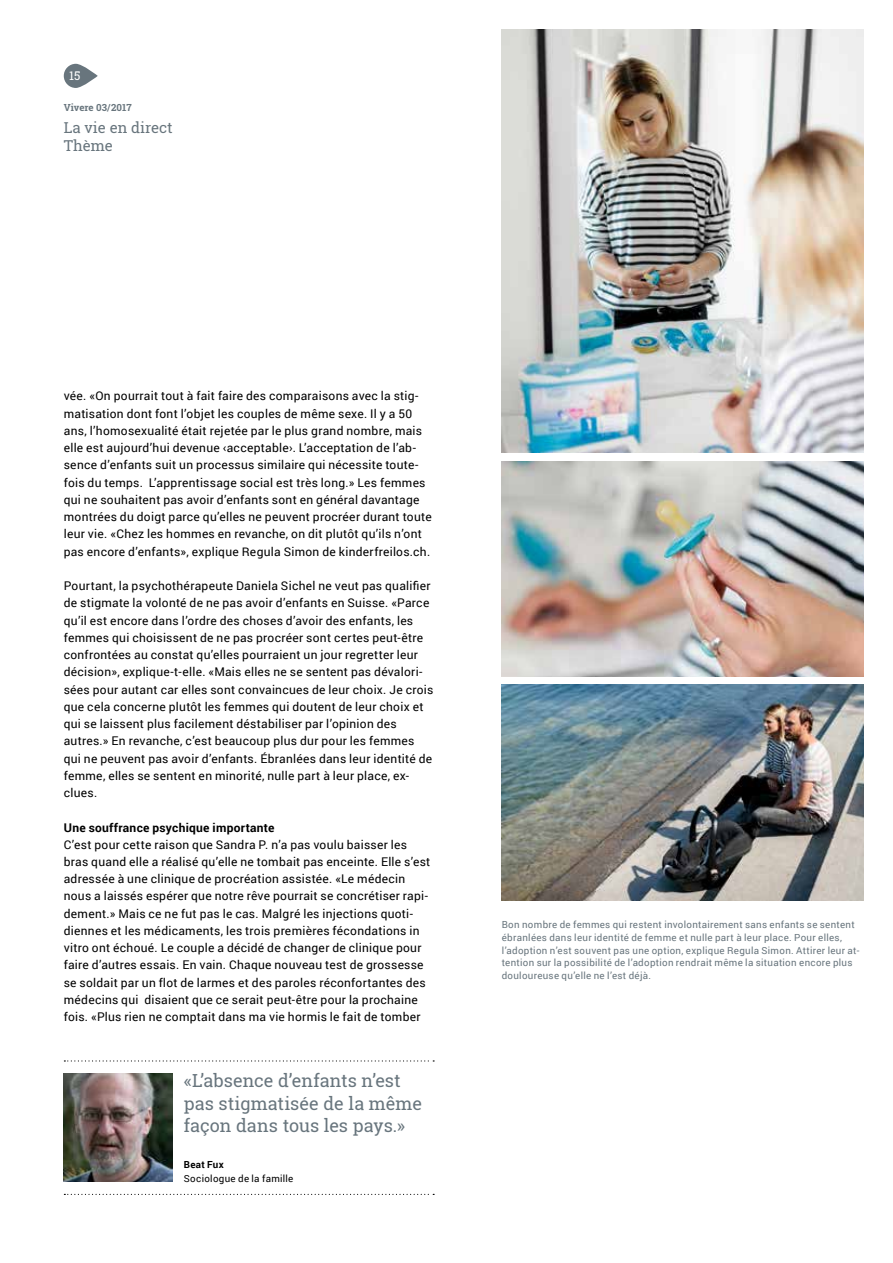
<style>
.page{position:relative;width:893px;height:1263px;background:#fff}
.page>*{position:absolute;margin:0;border:0;box-sizing:border-box;transform-origin:0 0}
.t1{font:18px/22.5px "Roboto Slab";color:#68757d}
.t2{font:15px/18px "Roboto Slab";color:#68757d}
.t3{font:12px/17.2px "Roboto";letter-spacing:.02em;color:#000}
.t4{font:700 12px "Roboto";letter-spacing:.025em;color:#000}
.t5{font:12px "Roboto Slab";color:#fff}
.t6{font:9.75px/12.8px "Roboto";letter-spacing:.03em;color:#68757d}
.t7{font:9.75px "Roboto";letter-spacing:.03em;color:#000}
.t8{font:700 9.75px "Roboto Slab";color:#68757d}
.t9{font:700 9.75px "Roboto";letter-spacing:.03em;color:#000}
</style>
<div class="page">
<svg style="left:64px;top:64px;width:34px;height:24px"></svg>
<img style="left:502px;top:30px;width:361px;height:423px">
<img style="left:502px;top:685px;width:361px;height:216px">
<img style="left:64px;top:1074px;width:108px;height:108px">
<svg style="left:64px;top:1060px;width:370px;height:1px"></svg>
<svg style="left:64px;top:1194px;width:370px;height:1px"></svg>
<img style="left:502px;top:461px;width:361px;height:215px">
<p class="t5" style="left:69px;top:67px;width:13px">15</p>
<p class="t8" style="left:64px;top:100px;width:69px">Vivere 03 / 2017</p>
<p class="t2" style="left:64px;top:118px;width:110px">La vie en direct<br>Thème</p>
<p class="t3" style="left:64px;top:387px;width:369px">vée. «On pourrait tout à fait faire des comparaisons avec la stig&shy;matisation dont font l’objet les couples de même sexe. Il y a 50 ans, l’homosexualité était rejetée par le plus grand nombre, mais elle est aujourd’hui devenue ‹acceptable›. L’acceptation de l’ab&shy;sence d’enfants suit un processus similaire qui nécessite toute&shy;fois du temps. L’apprentissage social est très long.» Les femmes qui ne souhaitent pas avoir d’enfants sont en général davantage montrées du doigt parce qu’elles ne peuvent procréer durant toute leur vie. «Chez les hommes en revanche, on dit plutôt qu’ils n’ont pas encore d’enfants», explique Regula Simon de kinderfreilos.ch.</p>
<p class="t3" style="left:64px;top:577px;width:371px">Pourtant, la psychothérapeute Daniela Sichel ne veut pas qualifier de stigmate la volonté de ne pas avoir d’enfants en Suisse. «Parce qu’il est encore dans l’ordre des choses d’avoir des enfants, les femmes qui choisissent de ne pas procréer sont certes peut-être confrontées au constat qu’elles pourraient un jour regretter leur décision», explique-t-elle. «Mais elles ne se sentent pas dévalori&shy;sées pour autant car elles sont convaincues de leur choix. Je crois que cela concerne plutôt les femmes qui doutent de leur choix et qui se laissent plus facilement déstabiliser par l’opinion des autres.» En revanche, c’est beaucoup plus dur pour les femmes qui ne peuvent pas avoir d’enfants. Ébranlées dans leur identité de femme, elles se sentent en minorité, nulle part à leur place, ex&shy;clues.</p>
<p class="t4" style="left:64px;top:819px;width:212px">Une souffrance psychique importante</p>
<p class="t3" style="left:64px;top:835px;width:368px">C’est pour cette raison que Sandra P. n’a pas voulu baisser les bras quand elle a réalisé qu’elle ne tombait pas enceinte. Elle s’est adressée à une clinique de procréation assistée. «Le médecin nous a laissés espérer que notre rêve pourrait se concrétiser rapi&shy;dement.» Mais ce ne fut pas le cas. Malgré les injections quoti&shy;diennes et les médicaments, les trois premières fécondations in vitro ont échoué. Le couple a décidé de changer de clinique pour faire d’autres essais. En vain. Chaque nouveau test de grossesse se soldait par un flot de larmes et des paroles réconfortantes des médecins qui disaient que ce serait peut-être pour la prochaine fois. «Plus rien ne comptait dans ma vie hormis le fait de tomber</p>
<h1 class="t1" style="left:184px;top:1069px;width:240px">«L’absence d’enfants n’est pas stigmatisée de la même façon dans tous les pays.»</h1>
<p class="t9" style="left:184px;top:1158px;width:41px">Beat Fux</p>
<p class="t7" style="left:184px;top:1171px;width:111px">Sociologue de la famille</p>
<p class="t6" style="left:502px;top:918px;width:359px">Bon nombre de femmes qui restent involontairement sans enfants se sentent ébranlées dans leur identité de femme et nulle part à leur place. Pour elles, l’adoption n’est souvent pas une option, explique Regula Simon. Attirer leur at&shy;tention sur la possibilité de l’adoption rendrait même la situation encore plus douloureuse qu’elle ne l’est déjà.</p>
</div>
